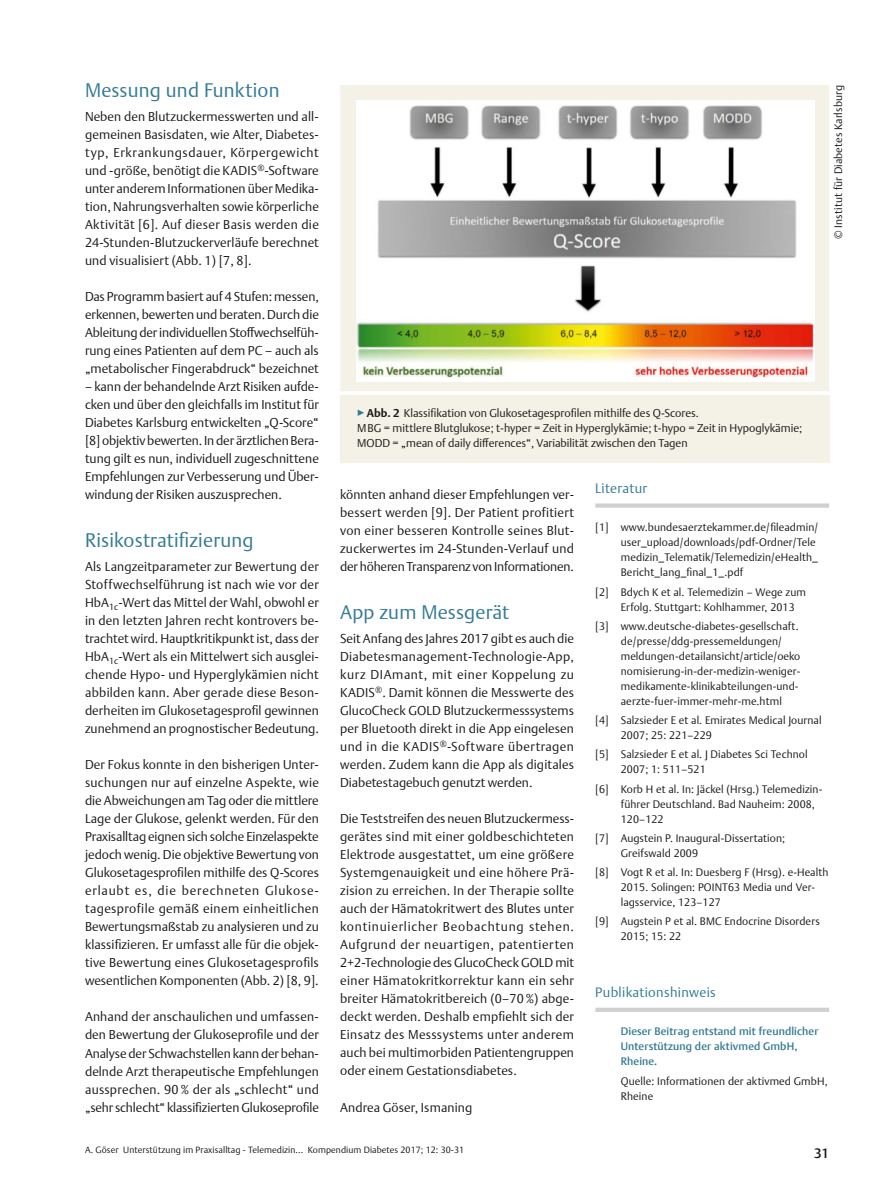
<style>
.page{position:relative;width:893px;height:1191px;background:#fff}
.page>*{position:absolute;margin:0;border:0;box-sizing:border-box;transform-origin:0 0}
.t1{font:300 19.5px "Thieme Argo 2011";letter-spacing:.01em;color:#347a94}
.t2{font:300 13.5px "Thieme Argo 2011";letter-spacing:.025em;color:#347a94}
.t3{font:500 13.5px "Thieme Argo 2011";color:#1a1a18}
.t4{font:300 12.75px/18px "Thieme Argo 2011";color:#1a1a18;text-align:justify}
.t5{font:300 11.25px/15px "Thieme Argo 2011";color:#1a1a18}
.t6{font:300 10.8px/15px "Thieme Argo 2011";letter-spacing:.01em;color:#1a1a18}
.t7{font:500 10.8px/15px "Thieme Argo 2011";letter-spacing:.01em;color:#347a94}
.t8{font:300 9px "Thieme Argo 2011";letter-spacing:.01em;color:#1a1a18}
.s1{color:#347a94}
.s2{font-weight:700}
</style>
<div class="page">
<div style="left:595px;top:503px;width:234px;height:5px;background:#cfd0d0"></div>
<div style="left:595px;top:1007px;width:234px;height:5px;background:#cfd0d0"></div>
<div style="left:340px;top:395px;width:489px;height:68px;background:#f4f2e7"></div>
<div style="left:342px;top:87px;width:485px;height:302px;background:#f4f2e7"></div>
<img style="left:356px;top:100px;width:458px;height:282px">
<div style="left:340px;top:85px;width:489px;height:306px;border:4px solid #f4f2e7"></div>
<h1 class="t1" style="left:85px;top:77px;width:196px">Messung und Funktion</h1>
<p class="t4" style="left:85px;top:107px;width:235px">Neben den Blutzuckermesswerten und all&shy;gemeinen Basisdaten, wie Alter, Diabetes&shy;typ, Erkrankungsdauer, Körpergewicht und -größe, benötigt die KADIS<sup>®</sup>-Software unter anderem Informationen über Medika&shy;tion, Nahrungsverhalten sowie körperliche Aktivität [6]. Auf dieser Basis werden die 24-Stunden-Blutzuckerverläufe berechnet und visualisiert (Abb. 1) [7, 8].</p>
<p class="t4" style="left:85px;top:287px;width:235px">Das Programm basiert auf 4 Stufen: messen, erkennen, bewerten und beraten. Durch die Ableitung der individuellen Stoffwechselfüh&shy;rung eines Patienten auf dem PC – auch als „metabolischer Fingerabdruck“ bezeichnet</p>
<p class="t4" style="left:85px;top:377px;width:235px">– kann der behandelnde Arzt Risiken aufde&shy;cken und über den gleichfalls im Institut für Diabetes Karlsburg entwickelten „Q-Score“ [8] objektiv bewerten. In der ärztlichen Bera&shy;tung gilt es nun, individuell zugeschnittene Empfehlungen zur Verbesserung und Über&shy;windung der Risiken auszusprechen.</p>
<h1 class="t1" style="left:85px;top:527px;width:170px">Risikostratifizierung</h1>
<p class="t4" style="left:85px;top:557px;width:235px">Als Langzeitparameter zur Bewertung der Stoffwechselführung ist nach wie vor der HbA<sub>1c</sub>-Wert das Mittel der Wahl, obwohl er in den letzten Jahren recht kontrovers be&shy;trachtet wird. Hauptkritikpunkt ist, dass der HbA<sub>1c</sub>-Wert als ein Mittelwert sich ausglei&shy;chende Hypo- und Hyperglykämien nicht abbilden kann. Aber gerade diese Beson&shy;derheiten im Glukosetagesprofil gewinnen zunehmend an prognostischer Bedeutung.</p>
<p class="t4" style="left:85px;top:755px;width:235px">Der Fokus konnte in den bisherigen Unter&shy;suchungen nur auf einzelne Aspekte, wie die Abweichungen am Tag oder die mittlere Lage der Glukose, gelenkt werden. Für den Praxisalltag eignen sich solche Einzelaspekte jedoch wenig. Die objektive Bewertung von Glukosetagesprofilen mithilfe des Q-Scores erlaubt es, die berechneten Glukose&shy;tagesprofile gemäß einem einheitlichen Bewertungsmaßstab zu analysieren und zu klassifizieren. Er umfasst alle für die objek&shy;tive Bewertung eines Glukosetagesprofils wesentlichen Komponenten (Abb. 2) [8, 9].</p>
<p class="t4" style="left:85px;top:1007px;width:235px">Anhand der anschaulichen und umfassen&shy;den Bewertung der Glukoseprofile und der Analyse der Schwachstellen kann der behan&shy;delnde Arzt therapeutische Empfehlungen aussprechen. 90 % der als „schlecht“ und „sehr schlecht“ klassifizierten Glukoseprofile</p>
<p class="t6" style="left:830px;top:239px;width:155px;rotate:-90deg">© Institut für Diabetes Karlsburg</p>
<p class="t5" style="left:357px;top:405px;width:447px"><span class="s1">▶</span><span class="s2">Abb. 2</span> Klassifikation von Glukosetagesprofilen mithilfe des Q-Scores.<br>MBG = mittlere Blutglukose; t-hyper = Zeit in Hyperglykämie; t-hypo = Zeit in Hypoglykämie;<br>MODD = „mean of daily differences“, Variabilität zwischen den Tagen</p>
<p class="t4" style="left:340px;top:485px;width:235px">könnten anhand dieser Empfehlungen ver&shy;bessert werden [9]. Der Patient profitiert von einer besseren Kontrolle seines Blut&shy;zuckerwertes im 24-Stunden-Verlauf und der höheren Transparenz von Informationen.</p>
<h1 class="t1" style="left:340px;top:599px;width:171px">App zum Messgerät</h1>
<p class="t4" style="left:340px;top:629px;width:235px">Seit Anfang des Jahres 2017 gibt es auch die Diabetesmanagement-Technologie-App, kurz DIAmant, mit einer Koppelung zu KADIS<sup>®</sup>. Damit können die Messwerte des GlucoCheck GOLD Blutzuckermesssystems per Bluetooth direkt in die App eingelesen und in die KADIS<sup>®</sup>-Software übertragen werden. Zudem kann die App als digitales Diabetestagebuch genutzt werden.</p>
<p class="t4" style="left:340px;top:809px;width:235px">Die Teststreifen des neuen Blutzuckermess&shy;gerätes sind mit einer goldbeschichteten Elektrode ausgestattet, um eine größere Systemgenauigkeit und eine höhere Prä&shy;zision zu erreichen. In der Therapie sollte auch der Hämatokritwert des Blutes unter kontinuierlicher Beobachtung stehen.<br>Aufgrund der neuartigen, patentierten 2+2-Technologie des GlucoCheck GOLD mit einer Hämatokritkorrektur kann ein sehr breiter Hämatokritbereich (0–70%) abge&shy;deckt werden. Deshalb empfiehlt sich der Einsatz des Messsystems unter anderem auch bei multimorbiden Patientengruppen oder einem Gestationsdiabetes.</p>
<p class="t4" style="left:340px;top:1097px;width:134px">Andrea Göser, Ismaning</p>
<p class="t2" style="left:595px;top:479px;width:53px">Literatur</p>
<p class="t6" style="left:621px;top:519px;width:199px;text-indent:-26px">[1] www.bundesaerztekammer.de/fileadmin/ user_upload/downloads/pdf-Ordner/Tele medizin_Telematik/Telemedizin/eHealth_ Bericht_lang_final_1_.pdf</p>
<p class="t6" style="left:621px;top:584px;width:187px;text-indent:-26px">[2] Bdych K et al. Telemedizin – Wege zum<br>Erfolg. Stuttgart: Kohlhammer, 2013</p>
<p class="t6" style="left:621px;top:618px;width:181px;text-indent:-26px">[3] www.deutsche-diabetes-gesellschaft. de/presse/ddg-pressemeldungen/ meldungen-detailansicht/article/oeko nomisierung-in-der-medizin-weniger&shy;medikamente-klinikabteilungen-und&shy;aerzte-fuer-immer-mehr-me.html</p>
<p class="t6" style="left:621px;top:712px;width:202px;text-indent:-26px">[4] Salzsieder E et al. Emirates Medical Journal<br>2007; 25: 221–229</p>
<p class="t6" style="left:621px;top:747px;width:188px;text-indent:-26px">[5] Salzsieder E et al. J Diabetes Sci Technol<br>2007; 1: 511–521</p>
<p class="t6" style="left:621px;top:781px;width:203px;text-indent:-26px">[6] Korb H et al. In: Jäckel (Hrsg.) Telemedizin&shy;führer Deutschland. Bad Nauheim: 2008,<br>120–122</p>
<p class="t6" style="left:621px;top:830px;width:166px;text-indent:-26px">[7] Augstein P. Inaugural-Dissertation;<br>Greifswald 2009</p>
<p class="t6" style="left:621px;top:864px;width:209px;text-indent:-26px">[8] Vogt R et al. In: Duesberg F (Hrsg). e-Health<br>2015. Solingen: POINT63 Media und Ver&shy;lagsservice, 123–127</p>
<p class="t6" style="left:621px;top:914px;width:200px;text-indent:-26px">[9] Augstein P et al. BMC Endocrine Disorders<br>2015; 15: 22</p>
<p class="t2" style="left:595px;top:983px;width:122px">Publikationshinweis</p>
<p class="t7" style="left:621px;top:1024px;width:199px">Dieser Beitrag entstand mit freundlicher<br>Unterstützung der aktivmed GmbH,<br>Rheine.</p>
<p class="t6" style="left:621px;top:1073px;width:208px">Quelle: Informationen der aktivmed GmbH,<br>Rheine</p>
<p class="t8" style="left:85px;top:1144px;width:381px">A. Göser Unterstützung im Praxisalltag - Telemedizin... Kompendium Diabetes 2017; 12: 30-31</p>
<p class="t3" style="left:814px;top:1144px;width:17px">31</p>
</div>
